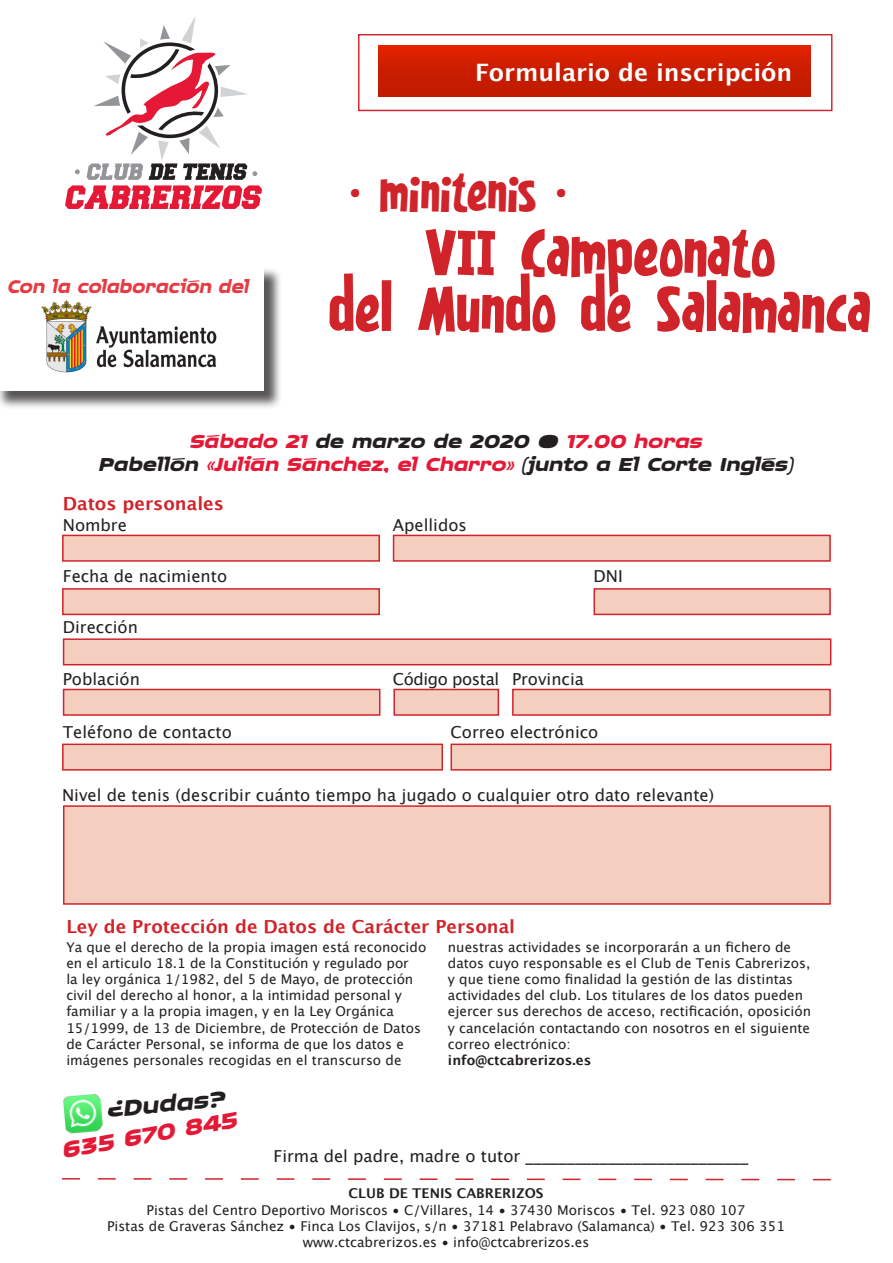
<style>
.page{position:relative;width:893px;height:1263px;background:#fff}
.page>*{position:absolute;margin:0;border:0;box-sizing:border-box;transform-origin:0 0}
.t1{font:58.35px/55.9px "Kentuckyfried";color:#d1232a;text-align:center}
.t2{font:47.1px "Kentuckyfried";color:#d1232a}
.t3{font:italic 700 expanded 30.15px "Quagmire";color:#e51836}
.t4{font:italic 700 expanded 30.15px "Quagmire";color:#231f20}
.t5{font:italic 700 expanded 25.35px/23.5px "Quagmire";color:#231f20;text-align:center}
.t6{font:italic 700 expanded 24.75px "Quagmire";color:#e73b43;scale:.9 1}
.t7{font:700 24px "Lucida Grande";color:#fff}
.t8{font:700 18px "Lucida Grande";color:#d1232a}
.t9{font:16.5px "Lucida Grande";color:#231f20}
.t10{font:16.5px "Lucida Grande";letter-spacing:-.025em;color:#231f20}
.t11{font:13.5px/16.2px "Lucida Grande";color:#231f20}
.t12{font:700 13.5px "Lucida Grande";color:#231f20}
.s1{color:#e51836}
</style>
<div class="page">
<svg style="left:62px;top:1178px;width:769px;height:3px"></svg>
<div style="left:63px;top:805px;width:768px;height:100px;background:#f4cfc0;border:2px solid #d1232a"></div>
<div style="left:62px;top:535px;width:318px;height:27px;background:#f4cfc0;border:2px solid #d1232a"></div>
<div style="left:393px;top:535px;width:438px;height:27px;background:#f4cfc0;border:2px solid #d1232a"></div>
<div style="left:62px;top:588px;width:318px;height:27px;background:#f4cfc0;border:2px solid #d1232a"></div>
<div style="left:593px;top:588px;width:238px;height:27px;background:#f4cfc0;border:2px solid #d1232a"></div>
<div style="left:512px;top:689px;width:319px;height:27px;background:#f4cfc0;border:2px solid #d1232a"></div>
<div style="left:393px;top:689px;width:106px;height:27px;background:#f4cfc0;border:2px solid #d1232a"></div>
<div style="left:63px;top:689px;width:317px;height:27px;background:#f4cfc0;border:2px solid #d1232a"></div>
<div style="left:62px;top:743px;width:381px;height:28px;background:#f4cfc0;border:2px solid #d1232a"></div>
<div style="left:450px;top:743px;width:381px;height:28px;background:#f4cfc0;border:2px solid #d1232a"></div>
<div style="left:63px;top:638px;width:768px;height:27px;background:#f4cfc0;border:2px solid #d1232a"></div>
<div style="left:358px;top:34px;width:474px;height:77px;border:1px solid #d1232a"></div>
<img style="left:378px;top:46px;width:433px;height:51px">
<svg style="left:65px;top:16px;width:197px;height:193px"></svg>
<div style="left:0;top:267px;width:283px;height:143px;background:#231f20;opacity:.75"></div>
<div style="left:0;top:265px;width:264px;height:126px;background:#fff"></div>
<img style="left:41px;top:300px;width:176px;height:72px">
<img style="left:63px;top:1094px;width:40px;height:40px">
<div style="left:554px;top:185px;width:14px;height:15px;border:6px solid #fff;border-radius:50%"></div>
<h3 class="t7" style="left:475px;top:53px;width:319px">Formulario de inscripción</h3>
<h3 class="t6" style="left:8px;top:273px;width:270px">Con la colaboración del</h3>
<h2 class="t2" style="left:350px;top:159px;width:218px">• minitenis •</h2>
<h1 class="t1" style="left:328px;top:227px;width:544px">VII Campeonato<br>del Mundo de Salamanca</h1>
<h3 class="t5" style="left:99px;top:428px;width:696px"><span class="s1">Sábado 21</span> de marzo de 2020 • <span class="s1">17.00 horas<br></span>Pabellón <span class="s1">«Julián Sánchez, el Charro»</span> (junto a El Corte Inglés)</h3>
<h3 class="t8" style="left:63px;top:489px;width:163px">Datos personales</h3>
<p class="t9" style="left:63px;top:516px;width:66px">Nombre</p>
<p class="t9" style="left:393px;top:516px;width:76px">Apellidos</p>
<p class="t9" style="left:63px;top:566px;width:166px">Fecha de nacimiento</p>
<p class="t9" style="left:593px;top:566px;width:31px">DNI</p>
<p class="t9" style="left:63px;top:618px;width:77px">Dirección</p>
<p class="t9" style="left:63px;top:670px;width:79px">Población</p>
<p class="t10" style="left:393px;top:670px;width:108px">Código postal</p>
<p class="t9" style="left:512px;top:670px;width:73px">Provincia</p>
<p class="t9" style="left:63px;top:723px;width:171px">Teléfono de contacto</p>
<p class="t9" style="left:450px;top:723px;width:149px">Correo electrónico</p>
<p class="t9" style="left:62px;top:786px;width:654px">Nivel de tenis (describir cuánto tiempo ha jugado o cualquier otro dato relevante)</p>
<h3 class="t8" style="left:66px;top:911px;width:450px">Ley de Protección de Datos de Carácter Personal</h3>
<p class="t11" style="left:66px;top:939px;width:361px">Ya que el derecho de la propia imagen está reconocido en el articulo 18.1 de la Constitución y regulado por<br>la ley orgánica 1/1982, del 5 de Mayo, de protección civil del derecho al honor, a la intimidad personal y familiar y a la propia imagen, y en la Ley Orgánica 15/1999, de 13 de Diciembre, de Protección de Datos de Carácter Personal, se informa de que los datos e imágenes personales recogidas en el transcurso de</p>
<p class="t11" style="left:448px;top:939px;width:365px">nuestras actividades se incorporarán a un fichero de datos cuyo responsable es el Club de Tenis Cabrerizos, y que tiene como finalidad la gestión de las distintas actividades del club. Los titulares de los datos pueden ejercer sus derechos de acceso, rectificación, oposición y cancelación contactando con nosotros en el siguiente correo electrónico:</p>
<p class="t12" style="left:448px;top:1049px;width:145px">info@ctcabrerizos.es</p>
<h3 class="t4" style="left:106px;top:1093px;width:120px;rotate:-5deg">¿Dudas?</h3>
<h3 class="t3" style="left:60px;top:1134px;width:179px;rotate:-10deg">635 670 845</h3>
<p class="t9" style="left:274px;top:1147px;width:476px">Firma del padre, madre o tutor ___________________________</p>
<p class="t12" style="left:349px;top:1182px;width:196px">CLUB DE TENIS CABRERIZOS</p>
<p class="t11" style="left:107px;top:1202px;width:679px;text-align:center">Pistas del Centro Deportivo Moriscos • C/Villares, 14 • 37430 Moriscos • Tel. 923 080 107<br>Pistas de Graveras Sánchez • Finca Los Clavijos, s/n • 37181 Pelabravo (Salamanca) • Tel. 923 306 351 www.ctcabrerizos.es • info@ctcabrerizos.es</p>
</div>
